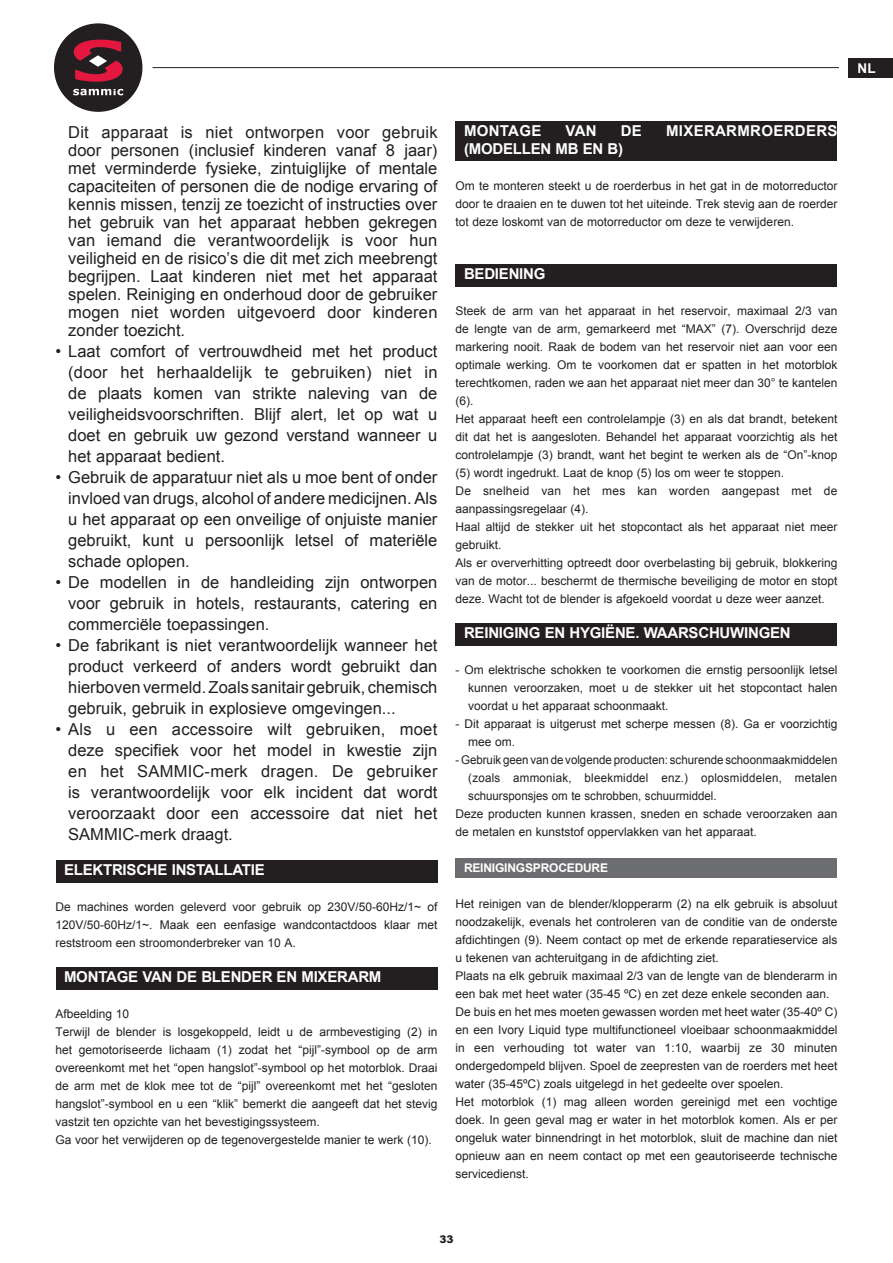
<style>
.page{position:relative;width:893px;height:1263px;background:#fff}
.page>*{position:absolute;margin:0;border:0;box-sizing:border-box;transform-origin:0 0}
.t1{font:16.5px/21px "Arial";color:#231f20;text-align:justify}
.t2{font:700 15px "Arial";letter-spacing:-.015em;color:#fff}
.t3{font:700 15px "Arial";letter-spacing:.02em;color:#fff}
.t4{font:700 13.5px "Arial";color:#fff}
.t5{font:12px/18px "Arial";color:#231f20}
.t6{font:12px "Arial";color:#231f20;scale:.96 1}
.t7{font:12px "Arial";letter-spacing:.02em;color:#231f20;scale:.96 1}
.t8{font:700 12px "Arial";letter-spacing:-.015em;color:#fff}
.t9{font:900 10.5px "Arial";color:#231f20}
</style>
<div class="page">
<div style="left:54px;top:23px;width:88px;height:89px;background:#231f20;border-radius:50%"></div>
<svg style="left:74px;top:40px;width:49px;height:42px"></svg>
<svg style="left:73px;top:89px;width:50px;height:6px"></svg>
<hr style="left:153px;top:67px;width:686px;height:1px;background:#231f20">
<div style="left:848px;top:58px;width:45px;height:19px;background:#231f20"></div>
<div style="left:56px;top:860px;width:381px;height:22px;background:#231f20"></div>
<div style="left:56px;top:967px;width:381px;height:22px;background:#231f20"></div>
<div style="left:455px;top:121px;width:382px;height:40px;background:#231f20"></div>
<div style="left:455px;top:264px;width:382px;height:22px;background:#231f20"></div>
<div style="left:455px;top:623px;width:382px;height:23px;background:#231f20"></div>
<div style="left:455px;top:858px;width:382px;height:20px;background:#6c6d70"></div>
<p class="t4" style="left:858px;top:59px;width:19px">NL</p>
<p class="t1" style="left:68px;top:123px;width:371px;line-height:18px">Dit apparaat is niet ontworpen voor gebruik door personen (inclusief kinderen vanaf 8 jaar) met verminderde fysieke, zintuiglijke of mentale capaciteiten of personen die de nodige ervaring of kennis missen, tenzij ze toezicht of instructies over het gebruik van het apparaat hebben gekregen van iemand die verantwoordelijk is voor hun veiligheid en de risico’s die dit met zich meebrengt begrijpen. Laat kinderen niet met het apparaat spelen. Reiniging en onderhoud door de gebruiker mogen niet worden uitgevoerd door kinderen zonder toezicht.</p>
<p class="t1" style="left:68px;top:340px;width:371px;text-indent:-13px">• Laat comfort of vertrouwdheid met het product (door het herhaaldelijk te gebruiken) niet in de plaats komen van strikte naleving van de veiligheidsvoorschriften. Blijf alert, let op wat u doet en gebruik uw gezond verstand wanneer u het apparaat bedient.</p>
<h1 class="t1" style="left:68px;top:466px;width:371px;text-indent:-13px">• Gebruik de apparatuur niet als u moe bent of onder invloed van drugs, alcohol of andere medicijnen. Als u het apparaat op een onveilige of onjuiste manier gebruikt, kunt u persoonlijk letsel of materiële schade oplopen.</h1>
<h1 class="t1" style="left:68px;top:571px;width:371px;text-indent:-13px">• De modellen in de handleiding zijn ontworpen voor gebruik in hotels, restaurants, catering en commerciële toepassingen.</h1>
<h1 class="t1" style="left:68px;top:634px;width:371px;text-indent:-13px">• De fabrikant is niet verantwoordelijk wanneer het product verkeerd of anders wordt gebruikt dan hierboven vermeld. Zoals sanitair gebruik, chemisch gebruik, gebruik in explosieve omgevingen...</h1>
<p class="t1" style="left:68px;top:719px;width:371px;text-indent:-13px">• Als u een accessoire wilt gebruiken, moet deze specifiek voor het model in kwestie zijn en het SAMMIC-merk dragen. De gebruiker is verantwoordelijk voor elk incident dat wordt veroorzaakt door een accessoire dat niet het SAMMIC-merk draagt.</p>
<p class="t2" style="left:64px;top:860px;width:202px">ELEKTRISCHE INSTALLATIE</p>
<p class="t5" style="left:56px;top:898px;width:383px;text-align:justify">De machines worden geleverd voor gebruik op 230V/50-60Hz/1~ of 120V/50-60Hz/1~. Maak een eenfasige wandcontactdoos klaar met reststroom een stroomonderbreker van 10 A.</p>
<p class="t2" style="left:64px;top:967px;width:319px">MONTAGE VAN DE BLENDER EN MIXERARM</p>
<p class="t5" style="left:56px;top:1005px;width:383px">Afbeelding 10<br>Terwijl de blender is losgekoppeld, leidt u de armbevestiging (2) in het gemotoriseerde lichaam (1) zodat het “pijl”-symbool op de arm overeenkomt met het “open hangslot”-symbool op het motorblok. Draai de arm met de klok mee tot de “pijl” overeenkomt met het “gesloten hangslot”-symbool en u een “klik” bemerkt die aangeeft dat het stevig vastzit ten opzichte van het bevestigingssysteem.<br>Ga voor het verwijderen op de tegenovergestelde manier te werk (10).</p>
<p class="t3" style="left:464px;top:121px;width:79px">MONTAGE</p>
<p class="t2" style="left:565px;top:121px;width:33px">VAN</p>
<p class="t2" style="left:621px;top:121px;width:23px">DE</p>
<p class="t3" style="left:666px;top:121px;width:173px">MIXERARMROERDERS</p>
<p class="t2" style="left:464px;top:139px;width:161px">(MODELLEN MB EN B)</p>
<p class="t5" style="left:455px;top:177px;width:383px;text-align:justify">Om te monteren steekt u de roerderbus in het gat in de motorreductor door te draaien en te duwen tot het uiteinde. Trek stevig aan de roerder tot deze loskomt van de motorreductor om deze te verwijderen.</p>
<p class="t2" style="left:464px;top:264px;width:83px">BEDIENING</p>
<p class="t5" style="left:455px;top:302px;width:384px">Steek de arm van het apparaat in het reservoir, maximaal 2/3 van de lengte van de arm, gemarkeerd met “MAX” (7). Overschrijd deze markering nooit. Raak de bodem van het reservoir niet aan voor een optimale werking. Om te voorkomen dat er spatten in het motorblok terechtkomen, raden we aan het apparaat niet meer dan 30° te kantelen (6).<br>Het apparaat heeft een controlelampje (3) en als dat brandt, betekent dit dat het is aangesloten. Behandel het apparaat voorzichtig als het controlelampje (3) brandt, want het begint te werken als de “On”-knop (5) wordt ingedrukt. Laat de knop (5) los om weer te stoppen.<br>De snelheid van het mes kan worden aangepast met de aanpassingsregelaar (4).<br>Haal altijd de stekker uit het stopcontact als het apparaat niet meer gebruikt.<br>Als er oververhitting optreedt door overbelasting bij gebruik, blokkering van de motor... beschermt de thermische beveiliging de motor en stopt deze. Wacht tot de blender is afgekoeld voordat u deze weer aanzet.</p>
<p class="t2" style="left:464px;top:623px;width:328px">REINIGING EN HYGIËNE. WAARSCHUWINGEN</p>
<p class="t5" style="left:468px;top:661px;width:371px;text-align:justify;text-indent:-13px">- Om elektrische schokken te voorkomen die ernstig persoonlijk letsel kunnen veroorzaken, moet u de stekker uit het stopcontact halen voordat u het apparaat schoonmaakt.</p>
<p class="t5" style="left:468px;top:715px;width:371px;text-indent:-13px">- Dit apparaat is uitgerust met scherpe messen (8). Ga er voorzichtig mee om.</p>
<p class="t6" style="left:455px;top:752px;width:399px">- Gebruik geen van de volgende producten: schurende schoonmaakmiddelen</p>
<p class="t7" style="left:468px;top:770px;width:386px">(zoals ammoniak, bleekmiddel enz.) oplosmiddelen, metalen</p>
<p class="t6" style="left:468px;top:788px;width:260px">schuursponsjes om te schrobben, schuurmiddel.</p>
<p class="t5" style="left:455px;top:805px;width:383px">Deze producten kunnen krassen, sneden en schade veroorzaken aan</p>
<p class="t5" style="left:455px;top:823px;width:303px">de metalen en kunststof oppervlakken van het apparaat.</p>
<p class="t8" style="left:464px;top:859px;width:146px">REINIGINGSPROCEDURE</p>
<p class="t5" style="left:455px;top:894px;width:384px">Het reinigen van de blender/klopperarm (2) na elk gebruik is absoluut noodzakelijk, evenals het controleren van de conditie van de onderste afdichtingen (9). Neem contact op met de erkende reparatieservice als u tekenen van achteruitgang in de afdichting ziet.<br>Plaats na elk gebruik maximaal 2/3 van de lengte van de blenderarm in een bak met heet water (35-45 ºC) en zet deze enkele seconden aan.<br>De buis en het mes moeten gewassen worden met heet water (35-40º C) en een Ivory Liquid type multifunctioneel vloeibaar schoonmaakmiddel in een verhouding tot water van 1:10, waarbij ze 30 minuten ondergedompeld blijven. Spoel de zeepresten van de roerders met heet water (35-45ºC) zoals uitgelegd in het gedeelte over spoelen.<br>Het motorblok (1) mag alleen worden gereinigd met een vochtige doek. In geen geval mag er water in het motorblok komen. Als er per ongeluk water binnendringt in het motorblok, sluit de machine dan niet opnieuw aan en neem contact op met een geautoriseerde technische servicedienst.</p>
<p class="t9" style="left:439px;top:1231px;width:16px">33</p>
</div>
